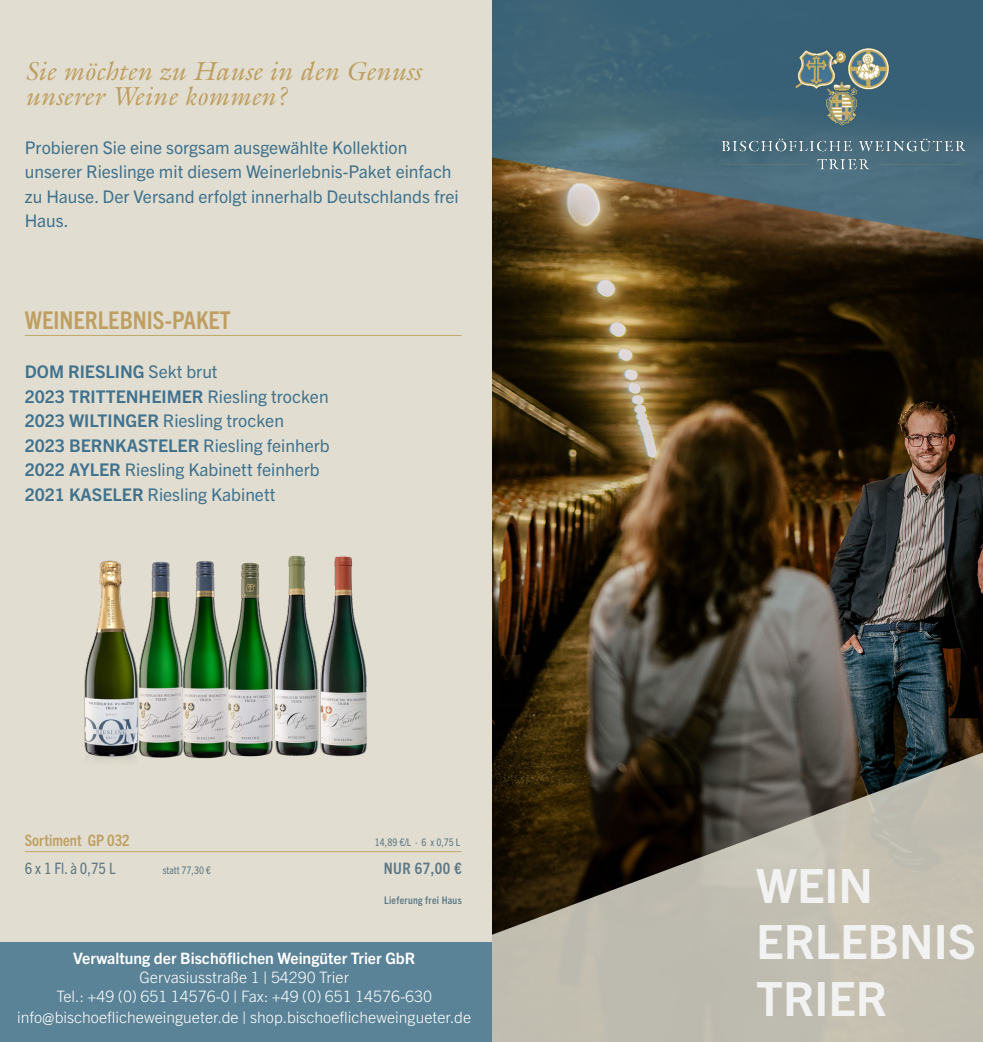
<style>
.page{position:relative;width:983px;height:1042px;background:#fff}
.page>*{position:absolute;margin:0;border:0;box-sizing:border-box;transform-origin:0 0}
.t1{font:700 47.25px "Trade Gothic Next LT Pro";color:#f2f2f2}
.t2{font:italic 26.25px "Galliard Pro";color:#bf9e60}
.t3{font:700 condensed 24.5px "Trade Gothic Next LT Pro";color:#bf9e60}
.t4{font:17.5px/24.5px "Trade Gothic Next LT Pro";color:#41728d}
.t5{font:700 17.5px "Trade Gothic Next LT Pro";color:#41728d}
.t6{font:300 15.75px "Trade Gothic Next LT Pro";color:#fff}
.t7{font:700 15.75px "Trade Gothic Next LT Pro";color:#fff}
.t8{font:700 condensed 15.75px "Trade Gothic Next LT Pro";color:#bf9e60}
.t9{font:condensed 15.75px "Trade Gothic Next LT Pro";color:#5d7784}
.t10{font:700 condensed 15.75px "Trade Gothic Next LT Pro";letter-spacing:.03em;color:#5d7784}
.t11{font:condensed 10.5px "Trade Gothic Next LT Pro";color:#5d7784}
.t12{font:700 condensed 10.5px "Trade Gothic Next LT Pro";letter-spacing:.03em;color:#5d7784}
.s1{font-weight:400}
.s2{font-weight:700}
</style>
<div class="page">
<img style="left:491px;top:261px;width:491px;height:404px">
<svg style="left:491px;top:665px;width:491px;height:377px;background:#7f7b6f"></svg>
<svg style="left:491px;top:0;width:491px;height:261px;background:#4c5d5e"></svg>
<img style="left:719px;top:45px;width:248px;height:133px">
<div style="left:0;top:0;width:491px;height:1042px;background:#e1ded1"></div>
<div style="left:0;top:943px;width:491px;height:99px;background:#5a8397"></div>
<hr style="left:25px;top:335px;width:436px;height:1px;background:#c0a867">
<hr style="left:25px;top:851px;width:436px;height:1px;background:#c0a867">
<img style="left:144px;top:561px;width:33px;height:197px">
<img style="left:84px;top:560px;width:60px;height:199px">
<img style="left:177px;top:561px;width:36px;height:198px">
<img style="left:213px;top:562px;width:48px;height:196px">
<img style="left:261px;top:555px;width:46px;height:201px">
<img style="left:307px;top:555px;width:60px;height:202px">
<p class="t2" style="left:25px;top:54px;width:397px">Sie möchten zu Hause in den Genuss</p>
<p class="t2" style="left:25px;top:79px;width:263px">unserer Weine kommen?</p>
<p class="t4" style="left:25px;top:134px;width:435px">Probieren Sie eine sorgsam ausgewählte Kollektion unserer Rieslinge mit diesem Weinerlebnis-Paket einfach zu Hause. Der Versand erfolgt innerhalb Deutschlands frei Haus.</p>
<p class="t3" style="left:25px;top:304px;width:207px">WEINERLEBNIS-PAKET</p>
<p class="t5" style="left:25px;top:360px;width:194px">DOM RIESLING <span class="s1">Sekt brut</span></p>
<p class="t5" style="left:25px;top:384px;width:305px">2023 TRITTENHEIMER <span class="s1">Riesling trocken</span></p>
<p class="t4" style="left:25px;top:408px;width:261px"><span class="s2">2023 WILTINGER</span> Riesling trocken</p>
<p class="t5" style="left:25px;top:433px;width:306px">2023 BERNKASTELER <span class="s1">Riesling feinherb</span></p>
<p class="t4" style="left:25px;top:457px;width:296px"><span class="s2">2022 AYLER</span> Riesling Kabinett feinherb</p>
<p class="t4" style="left:25px;top:481px;width:252px"><span class="s2">2021 KASELER</span> Riesling Kabinett</p>
<p class="t8" style="left:25px;top:829px;width:106px">Sortiment GP 032</p>
<p class="t11" style="left:375px;top:834px;width:87px">14,89 €/L · 6 x 0,75 L</p>
<p class="t9" style="left:25px;top:858px;width:92px">6 x 1 Fl. à 0,75 L</p>
<p class="t11" style="left:163px;top:863px;width:50px">statt 77,30 €</p>
<p class="t10" style="left:384px;top:858px;width:79px">NUR 67,00 €</p>
<p class="t12" style="left:384px;top:892px;width:79px">Lieferung frei Haus</p>
<p class="t7" style="left:73px;top:947px;width:343px">Verwaltung der Bischöflichen Weingüter Trier GbR</p>
<p class="t6" style="left:139px;top:966px;width:211px">Gervasiusstraße 1 | 54290 Trier</p>
<p class="t6" style="left:56px;top:985px;width:377px">Tel.: +49 (0) 651 14576-0 | Fax: +49 (0) 651 14576-630</p>
<p class="t6" style="left:17px;top:1006px;width:455px">info@bischoeflicheweingueter.de | shop.bischoeflicheweingueter.de</p>
<p class="t1" style="left:756px;top:852px;width:118px">WEIN</p>
<p class="t1" style="left:756px;top:909px;width:221px">ERLEBNIS</p>
<p class="t1" style="left:756px;top:966px;width:132px">TRIER</p>
</div>
